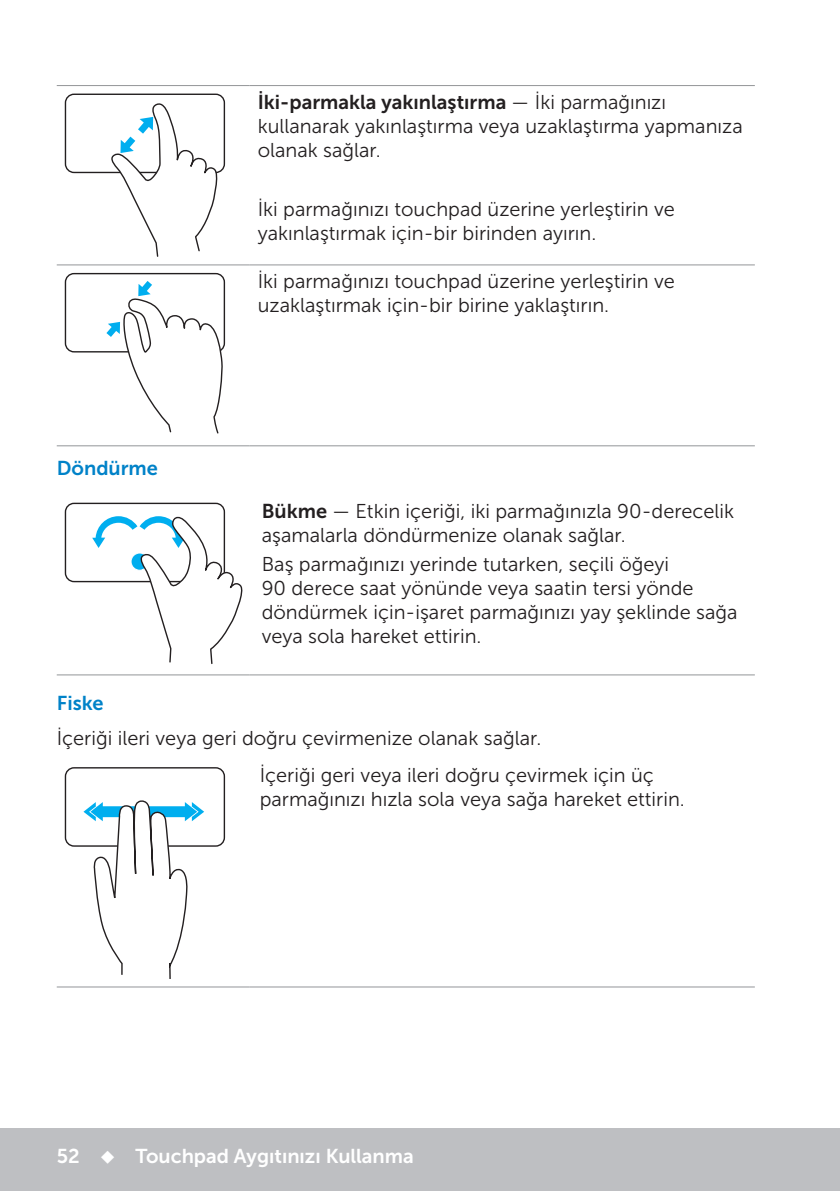
<style>
.page{position:relative;width:840px;height:1191px;background:#fff}
.page>*{position:absolute;margin:0;border:0;box-sizing:border-box;transform-origin:0 0}
.t1{font:20px/24px "Museo Sans For Dell 300";color:#231f20}
.t2{font:20px "Museo Sans For Dell 700";color:#231f20}
.t3{font:20px "Museo Sans For Dell 700";color:#fff}
.t4{font:20px "Museo Sans For Dell 700";color:#0082c8}
.s1{font-family:"Museo Sans For Dell 300"}
.s2{font-family:"Museo Sans For Dell 700"}
</style>
<div class="page">
<div style="left:0;top:1128px;width:839px;height:63px;background:#bebfc2"></div>
<hr style="left:57px;top:85px;width:192px;height:1px;background:#939598">
<hr style="left:249px;top:85px;width:505px;height:1px;background:#939598">
<hr style="left:57px;top:264px;width:192px;height:1px;background:#939598">
<hr style="left:249px;top:264px;width:505px;height:1px;background:#939598">
<hr style="left:57px;top:445px;width:192px;height:1px;background:#939598">
<hr style="left:249px;top:445px;width:505px;height:1px;background:#939598">
<div style="left:65px;top:94px;width:160px;height:79px;border:1px solid #231f20;border-radius:9px"></div>
<svg style="left:109px;top:103px;width:113px;height:154px"></svg>
<div style="left:65px;top:273px;width:160px;height:79px;border:1px solid #231f20;border-radius:9px"></div>
<svg style="left:105px;top:280px;width:119px;height:153px"></svg>
<hr style="left:57px;top:674px;width:192px;height:1px;background:#939598">
<hr style="left:249px;top:674px;width:505px;height:1px;background:#939598">
<div style="left:65px;top:503px;width:160px;height:79px;border:1px solid #231f20;border-radius:9px"></div>
<svg style="left:91px;top:512px;width:151px;height:152px"></svg>
<hr style="left:57px;top:986px;width:192px;height:1px;background:#939598">
<hr style="left:249px;top:986px;width:505px;height:1px;background:#939598">
<div style="left:65px;top:767px;width:160px;height:79px;border:1px solid #231f20;border-radius:9px"></div>
<svg style="left:83px;top:768px;width:121px;height:211px"></svg>
<p class="t4" style="left:57px;top:457px;width:103px">Döndürme</p>
<p class="t2" style="left:257px;top:91px;width:409px">İki‑ parmakla yakınlaştırma <span class="s1">— İki parmağınızı</span></p>
<p class="t1" style="left:257px;top:114px;width:486px">kullanarak yakınlaştırma veya uzaklaştırma yapmanıza olanak sağlar.</p>
<p class="t1" style="left:257px;top:197px;width:418px">İki parmağınızı touchpad üzerine yerleştirin ve yakınlaştırmak için‑ bir birinden ayırın.</p>
<p class="t1" style="left:257px;top:269px;width:418px">İki parmağınızı touchpad üzerine yerleştirin ve uzaklaştırmak için‑ bir birine yaklaştırın.</p>
<p class="t1" style="left:261px;top:499px;width:473px"><span class="s2">Bükme</span> — Etkin içeriği, iki parmağınızla 90‑derecelik aşamalarla döndürmenize olanak sağlar.</p>
<p class="t1" style="left:261px;top:552px;width:477px">Baş parmağınızı yerinde tutarken, seçili öğeyi<br>90 derece saat yönünde veya saatin tersi yönde döndürmek için‑ işaret parmağınızı yay şeklinde sağa veya sola hareket ettirin.</p>
<p class="t4" style="left:57px;top:692px;width:48px">Fiske</p>
<p class="t1" style="left:259px;top:720px;width:395px;line-height:36.6px;text-indent:-203px">İçeriği ileri veya geri doğru çevirmenize olanak sağlar.<br>İçeriği geri veya ileri doğru çevirmek için üç</p>
<p class="t1" style="left:259px;top:787px;width:426px">parmağınızı hızla sola veya sağa hareket ettirin.</p>
<p class="t3" style="left:57px;top:1144px;width:358px">52 ◆ Touchpad Aygıtınızı Kullanma</p>
</div>
